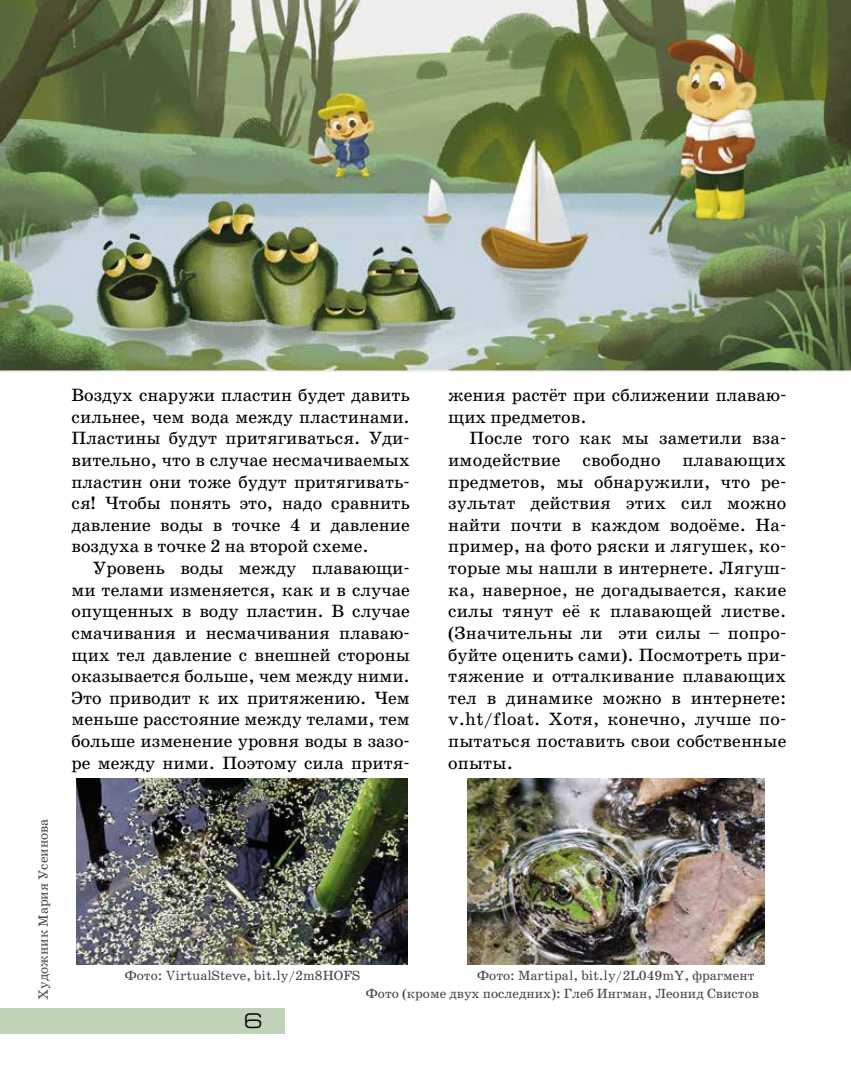
<style>
.page{position:relative;width:851px;height:1085px;background:#fff}
.page>*{position:absolute;margin:0;border:0;box-sizing:border-box;transform-origin:0 0}
.t1{font:21px "Europe Ext";color:#000}
.t2{font:18px/21.6px "School Book C";color:#000;text-align:justify}
.t3{font:13.5px/18.1px "School Book AC";color:#484848}
</style>
<div class="page">
<img style="left:0;top:0;width:850px;height:372px">
<img style="left:77px;top:778px;width:330px;height:186px">
<img style="left:467px;top:778px;width:297px;height:186px">
<div style="left:0;top:1008px;width:285px;height:25px;background:#bed3b8"></div>
<p class="t3" style="left:34px;top:999px;width:183px;rotate:-90deg">Художник Мария Усеинова</p>
<p class="t2" style="left:72px;top:384px;width:340px">Воздух снаружи пластин будет давить сильнее, чем вода между пластинами.<br>Пластины будут притягиваться. Уди&shy;вительно, что в случае несмачиваемых пластин они тоже будут притягивать&shy;ся! Чтобы понять это, надо сравнить давление воды в точке 4 и давление воздуха в точке 2 на второй схеме.</p>
<p class="t2" style="left:72px;top:557px;width:340px;text-indent:21px">Уровень воды между плавающи&shy;ми телами изменяется, как и в случае опущенных в воду пластин. В случае смачивания и несмачивания плаваю&shy;щих тел давление с внешней стороны оказывается больше, чем между ними.<br>Это приводит к их притяжению. Чем меньше расстояние между телами, тем больше изменение уровня воды в зазо&shy;ре между ними. Поэтому сила притя-</p>
<p class="t2" style="left:448px;top:384px;width:340px">жения растёт при сближении плаваю&shy;щих предметов.</p>
<p class="t2" style="left:448px;top:427px;width:340px;text-indent:21px">После того как мы заметили вза&shy;имодействие свободно плавающих предметов, мы обнаружили, что ре&shy;зультат действия этих сил можно найти почти в каждом водоёме. На&shy;пример, на фото ряски и лягушек, ко&shy;торые мы нашли в интернете. Лягуш&shy;ка, наверное, не догадывается, какие силы тянут её к плавающей листве. (Значительны ли эти силы – попро&shy;буйте оценить сами). Посмотреть при&shy;тяжение и отталкивание плавающих тел в динамике можно в интернете: v.ht/float. Хотя, конечно, лучше по&shy;пытаться поставить свои собственные опыты.</p>
<p class="t3" style="left:125px;top:965px;width:236px">Фото: VirtualSteve, bit.ly/2m8HOFS</p>
<p class="t3" style="left:366px;top:965px;width:394px;text-indent:111px">Фото: Martipal, bit.ly/2L049mY, фрагмент<br>Фото (кроме двух последних): Глеб Ингман, Леонид Свистов</p>
<p class="t1" style="left:244px;top:1009px;width:20px">6</p>
</div>
